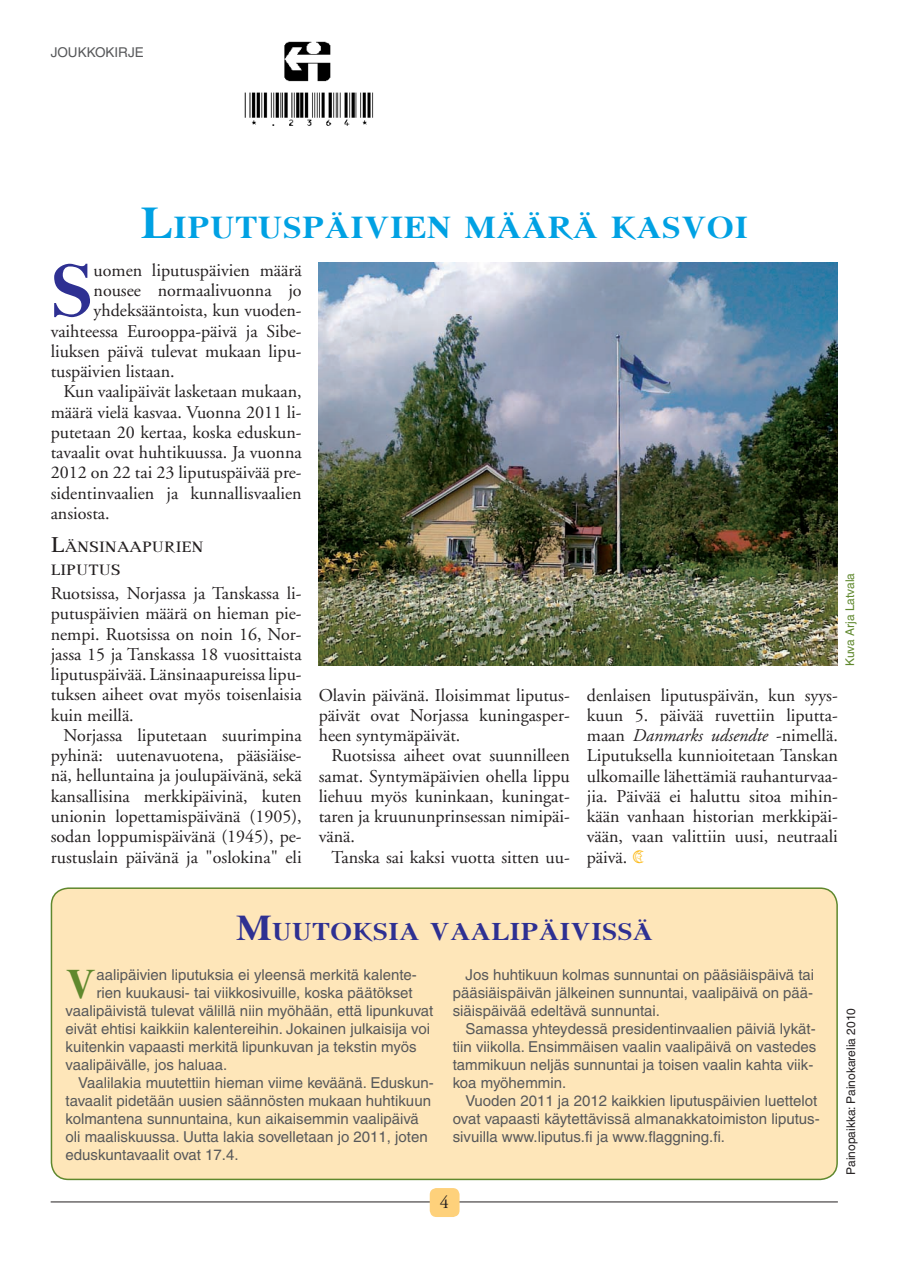
<style>
.page{position:relative;width:897px;height:1267px;background:#fff}
.page>*{position:absolute;margin:0;border:0;box-sizing:border-box;transform-origin:0 0}
.leip_eka{font:700 77.85px "Deatnu";color:#2e3092}
.laat_eka{font:700 41.7px "Deatnu";color:#5f882d}
.ots_kesk{font:700 31.5px "Deatnu";color:#00a1e3;scale:1.1 1}
.ots_kesk-2{font:700 25.2px "Deatnu";color:#2e3092;scale:1.1 1}
.leipis{font:18px/20.2px "Adobe Garamond";color:#231f20;text-align:justify}
.leip_eka-2{font:18px/20.2px "Adobe Garamond";color:#231f20;text-align:justify}
.ots_pikku{font:15.75px/22.5px "Deatnu Roman";color:#231f20;scale:1.08 1}
.laatikko{font:15px/18px "Helvetica";color:#57585a}
.laat_eka-2{font:15px "Helvetica";color:#57585a}
.laat_eka-3{font:13.5px "Helvetica";color:#57585a}
.laat_eka-4{font:12px "Helvetica";color:#231f20}
.laat_eka-5{font:12px "Helvetica";color:#5f882d}
.s1{font-size:45px}
.s2{font-size:22.5px}
.s3{font-style:italic}
.s4{font-family:"Astro Classic";font-size:15px;color:#fcb814}
.s5{font-size:36px}
</style>
<div class="page">
<hr style="left:51px;top:1201px;width:786px;height:1px;background:#231f20">
<div style="left:429px;top:1187px;width:30px;height:29px;background:#fed17b;border-radius:7px"></div>
<div style="left:51px;top:888px;width:786px;height:291px;background:#fee6b9;border-radius:17px"></div>
<div style="left:51px;top:887px;width:786px;height:293px;border:2px solid #5f882d;border-radius:17px"></div>
<img style="left:244px;top:41px;width:130px;height:85px">
<img style="left:319px;top:263px;width:518px;height:403px">
<p class="laat_eka-3" style="left:51px;top:44px;width:95px">JOUKKOKIRJE</p>
<p class="ots_kesk" style="left:140px;top:209px;width:554px"><span class="s1">L</span>IPUTUSPÄIVIEN MÄÄRÄ KASVOI</p>
<p class="leip_eka" style="left:51px;top:244px;width:44px">S</p>
<p class="leip_eka-2" style="left:93px;top:260px;width:210px">uomen liputuspäivien määrä</p>
<p class="leip_eka-2" style="left:93px;top:281px;width:210px">nousee normaalivuonna jo</p>
<p class="leip_eka-2" style="left:93px;top:301px;width:210px">yhdeksääntoista, kun vuoden-</p>
<p class="leip_eka-2" style="left:51px;top:321px;width:252px">vaihteessa Eurooppa-päivä ja Sibe-</p>
<p class="leip_eka-2" style="left:51px;top:341px;width:252px">liuksen päivä tulevat mukaan lipu-</p>
<p class="leip_eka-2" style="left:51px;top:362px;width:125px">tuspäivien listaan.</p>
<p class="leipis" style="left:51px;top:382px;width:252px;text-indent:13px">Kun vaalipäivät lasketaan mukaan, määrä vielä kasvaa. Vuonna 2011 li&shy;putetaan 20 kertaa, koska eduskun&shy;tavaalit ovat huhtikuussa. Ja vuonna 2012 on 22 tai 23 liputuspäivää pre&shy;sidentinvaalien ja kunnallisvaalien ansiosta.</p>
<p class="ots_pikku" style="left:51px;top:536px;width:143px"><span class="s2">L</span>ÄNSINAAPURIEN<br>LIPUTUS</p>
<p class="leip_eka-2" style="left:51px;top:583px;width:252px">Ruotsissa, Norjassa ja Tanskassa li&shy;putuspäivien määrä on hieman pie&shy;nempi. Ruotsissa on noin 1 6, Nor&shy;jassa 1 5 ja Tanskassa 1 8 vuosittaista liputuspäivää. Länsinaapureissa lipu&shy;tuksen aiheet ovat myös toisenlaisia kuin meillä.</p>
<p class="leipis" style="left:51px;top:725px;width:252px;text-indent:13px">Norjassa liputetaan suurimpina pyhinä: uutenavuotena, pääsiäise&shy;nä, helluntaina ja joulupäivänä, sekä kansallisina merkkipäivinä, kuten unionin lopettamispäivänä (1 905), sodan loppumispäivänä (1 945), pe&shy;rustuslain päivänä ja "oslokina" eli</p>
<p class="leipis" style="left:319px;top:685px;width:252px">Olavin päivänä. Iloisimmat liputus&shy;päivät ovat Norjassa kuningasper&shy;heen syntymäpäivät.</p>
<p class="leipis" style="left:319px;top:746px;width:252px;text-indent:13px">Ruotsissa aiheet ovat suunnilleen samat. Syntymäpäivien ohella lippu liehuu myös kuninkaan, kuningat&shy;taren ja kruununprinsessan nimipäi&shy;vänä.</p>
<p class="leipis" style="left:331px;top:847px;width:240px">Tanska sai kaksi vuotta sitten uu-</p>
<p class="laat_eka-5" style="left:842px;top:666px;width:95px;rotate:-90deg">Kuva Arja Latvala</p>
<p class="leipis" style="left:586px;top:685px;width:252px">denlaisen liputuspäivän, kun syys&shy;kuun 5. päivää ruvettiin liputta&shy;maan <span class="s3">Danmarks udsendte</span> -nimellä.<br>Liputuksella kunnioitetaan Tanskan ulkomaille lähettämiä rauhanturvaa&shy;jia. Päivää ei haluttu sitoa mihin&shy;kään vanhaan historian merkkipäi&shy;vään, vaan valittiin uusi, neutraali päivä. <span class="s4">1</span></p>
<p class="ots_kesk-2" style="left:235px;top:916px;width:381px"><span class="s5">M</span>UUTOKSIA VAALIPÄIVISSÄ</p>
<p class="laatikko" style="left:452px;top:965px;width:363px;text-align:justify;text-indent:13px">Jos huhtikuun kolmas sunnuntai on pääsiäispäivä tai pääsiäispäivän jälkeinen sunnuntai, vaalipäivä on pää&shy;siäispäivää edeltävä sunnuntai.</p>
<p class="laatikko" style="left:452px;top:1019px;width:365px;text-indent:13px">Samassa yhteydessä presidentinvaalien päiviä lykät&shy;tiin viikolla. Ensimmäisen vaalin vaalipäivä on vastedes tammikuun neljäs sunnuntai ja toisen vaalin kahta viik&shy;koa myöhemmin.</p>
<p class="laatikko" style="left:452px;top:1091px;width:368px;text-indent:13px">Vuoden 2011 ja 2012 kaikkien liputuspäivien luettelot ovat vapaasti käytettävissä almanakkatoimiston liputus&shy;sivuilla www.liputus.fi ja www.flaggning.fi.</p>
<p class="laat_eka" style="left:66px;top:959px;width:32px">V</p>
<p class="laat_eka-2" style="left:96px;top:966px;width:322px">aalipäivien liputuksia ei yleensä merkitä kalente-</p>
<p class="laat_eka-2" style="left:96px;top:984px;width:318px">rien kuukausi- tai viikkosivuille, koska päätökset</p>
<p class="laat_eka-2" style="left:66px;top:1002px;width:369px">vaalipäivistä tulevat välillä niin myöhään, että lipunkuvat</p>
<p class="laat_eka-2" style="left:66px;top:1020px;width:366px">eivät ehtisi kaikkiin kalentereihin. Jokainen julkaisija voi</p>
<p class="laat_eka-2" style="left:66px;top:1038px;width:352px">kuitenkin vapaasti merkitä lipunkuvan ja tekstin myös</p>
<p class="laat_eka-2" style="left:66px;top:1056px;width:163px">vaalipäivälle, jos haluaa.</p>
<p class="laatikko" style="left:66px;top:1073px;width:370px;text-indent:13px">Vaalilakia muutettiin hieman viime keväänä. Eduskun&shy;tavaalit pidetään uusien säännösten mukaan huhtikuun kolmantena sunnuntaina, kun aikaisemmin vaalipäivä oli maaliskuussa. Uutta lakia sovelletaan jo 2011, joten eduskuntavaalit ovat 17.4.</p>
<p class="laat_eka-4" style="left:843px;top:1174px;width:168px;rotate:-90deg">Painopaikka: Painokarelia 2010</p>
</div>
